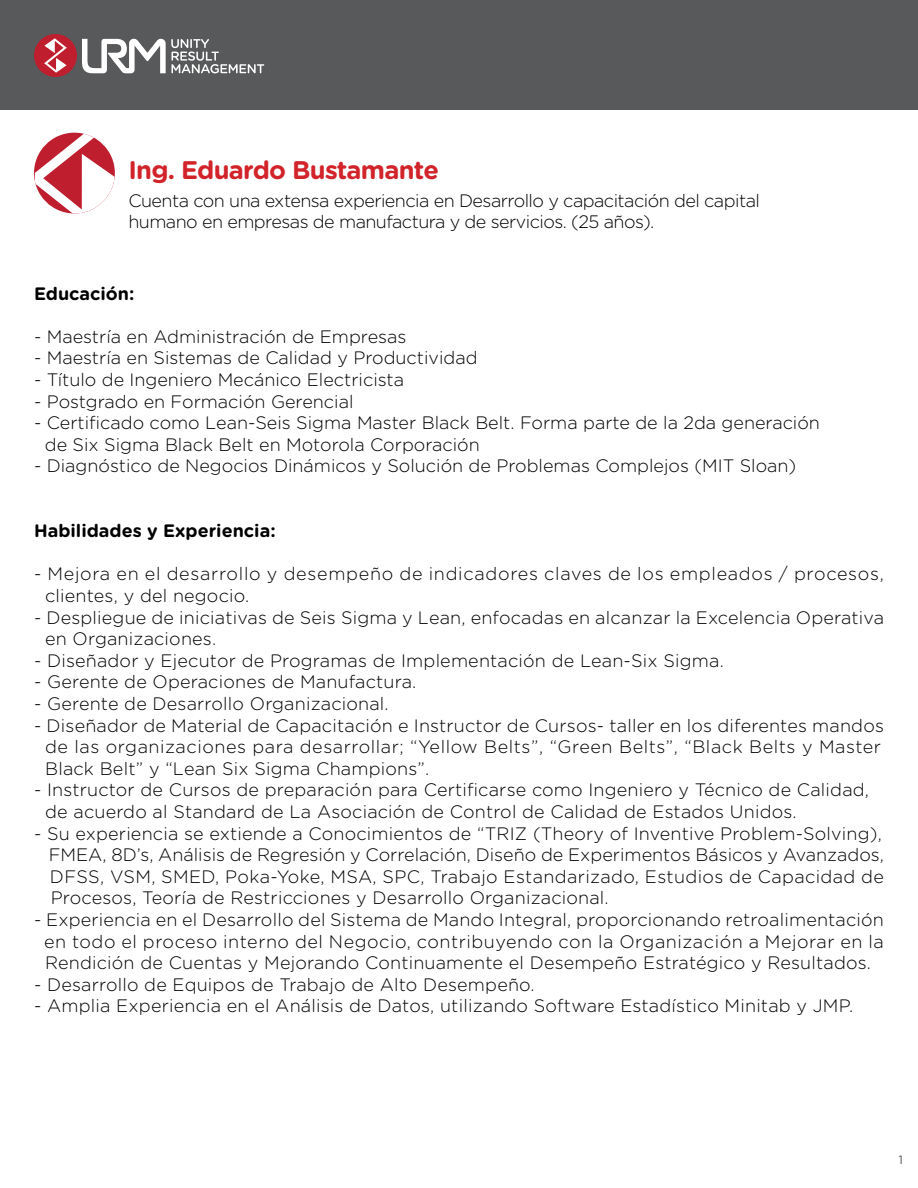
<style>
.page{position:relative;width:918px;height:1188px;background:#fff}
.page>*{position:absolute;margin:0;border:0;box-sizing:border-box;transform-origin:0 0}
.t1{font:700 25.5px "Gotham Rounded";letter-spacing:-.03em;color:#d2232a}
.t2{font:300 18px/21.6px "Gotham Rounded";letter-spacing:.01em;color:#000}
.t3{font:300 18px/21.6px "Gotham Rounded";letter-spacing:-.03em;color:#000}
.t4{font:300 18px/21.6px "Gotham Rounded";letter-spacing:.04em;color:#000}
.t5{font:700 18px "Gotham Rounded";color:#000}
.t6{font:300 12px "Gotham Rounded";color:#000}
</style>
<div class="page">
<div style="left:0;top:0;width:918px;height:110px;background:#58595b"></div>
<svg style="left:82px;top:39px;width:182px;height:35px"></svg>
<div style="left:34px;top:34px;width:43px;height:43px;background:#be1e2d;border-radius:50%"></div>
<svg style="left:44px;top:38px;width:23px;height:35px"></svg>
<svg style="left:35px;top:133px;width:80px;height:80px"></svg>
<h1 class="t1" style="left:128px;top:151px;width:312px">Ing. Eduardo Bustamante</h1>
<p class="t3" style="left:128px;top:189px;width:633px">Cuenta con una extensa experiencia en Desarrollo y capacitación del capital humano en empresas de manufactura y de servicios. (25 años).</p>
<p class="t5" style="left:34px;top:280px;width:102px">Educación:</p>
<p class="t2" style="left:34px;top:325px;width:374px">- Maestría en Administración de Empresas</p>
<p class="t2" style="left:34px;top:346px;width:445px">- Maestría en Sistemas de Calidad y Productividad</p>
<p class="t2" style="left:34px;top:368px;width:372px">- Título de Ingeniero Mecánico Electricista</p>
<p class="t2" style="left:34px;top:390px;width:321px">- Postgrado en Formación Gerencial</p>
<p class="t2" style="left:45px;top:411px;width:777px;text-indent:-11px">- Certificado como Lean-Seis Sigma Master Black Belt. Forma parte de la 2da generación de Six Sigma Black Belt en Motorola Corporación</p>
<p class="t2" style="left:34px;top:454px;width:764px">- Diagnóstico de Negocios Dinámicos y Solución de Problemas Complejos (MIT Sloan)</p>
<p class="t5" style="left:34px;top:518px;width:243px">Habilidades y Experiencia:</p>
<p class="t4" style="left:45px;top:562px;width:840px;text-indent:-11px">- Mejora en el desarrollo y desempeño de indicadores claves de los empleados / procesos, clientes, y del negocio.</p>
<p class="t2" style="left:45px;top:606px;width:840px;text-indent:-11px">- Despliegue de iniciativas de Seis Sigma y Lean, enfocadas en alcanzar la Excelencia Operativa en Organizaciones.</p>
<p class="t2" style="left:34px;top:649px;width:691px">- Diseñador y Ejecutor de Programas de Implementación de Lean-Six Sigma.</p>
<p class="t2" style="left:34px;top:670px;width:384px">- Gerente de Operaciones de Manufactura.</p>
<p class="t2" style="left:34px;top:692px;width:356px">- Gerente de Desarrollo Organizacional.</p>
<p class="t2" style="left:45px;top:714px;width:840px;text-indent:-11px">- Diseñador de Material de Capacitación e Instructor de Cursos- taller en los diferentes mandos de las organizaciones para desarrollar; “Yellow Belts”, “Green Belts”, “Black Belts y Master<br>Black Belt” y “Lean Six Sigma Champions”.</p>
<p class="t2" style="left:45px;top:778px;width:825px;text-indent:-11px">- Instructor de Cursos de preparación para Certificarse como Ingeniero y Técnico de Calidad, de acuerdo al Standard de La Asociación de Control de Calidad de Estados Unidos.</p>
<p class="t2" style="left:49px;top:822px;width:837px;text-align:justify;text-indent:-15px">- Su experiencia se extiende a Conocimientos de “TRIZ (Theory of Inventive Problem-Solving), FMEA, 8D’s, Análisis de Regresión y Correlación, Diseño de Experimentos Básicos y Avanzados, DFSS, VSM, SMED, Poka-Yoke, MSA, SPC, Trabajo Estandarizado, Estudios de Capacidad de Procesos, Teoría de Restricciones y Desarrollo Organizacional.</p>
<p class="t2" style="left:34px;top:908px;width:852px;text-align:center">- Experiencia en el Desarrollo del Sistema de Mando Integral, proporcionando retroalimentación en todo el proceso interno del Negocio, contribuyendo con la Organización a Mejorar en la<br>Rendición de Cuentas y Mejorando Continuamente el Desempeño Estratégico y Resultados.</p>
<p class="t2" style="left:34px;top:973px;width:502px">- Desarrollo de Equipos de Trabajo de Alto Desempeño.</p>
<p class="t2" style="left:34px;top:994px;width:821px">- Amplia Experiencia en el Análisis de Datos, utilizando Software Estadístico Minitab y JMP.</p>
<p class="t6" style="left:899px;top:1151px;width:6px">1</p>
</div>
